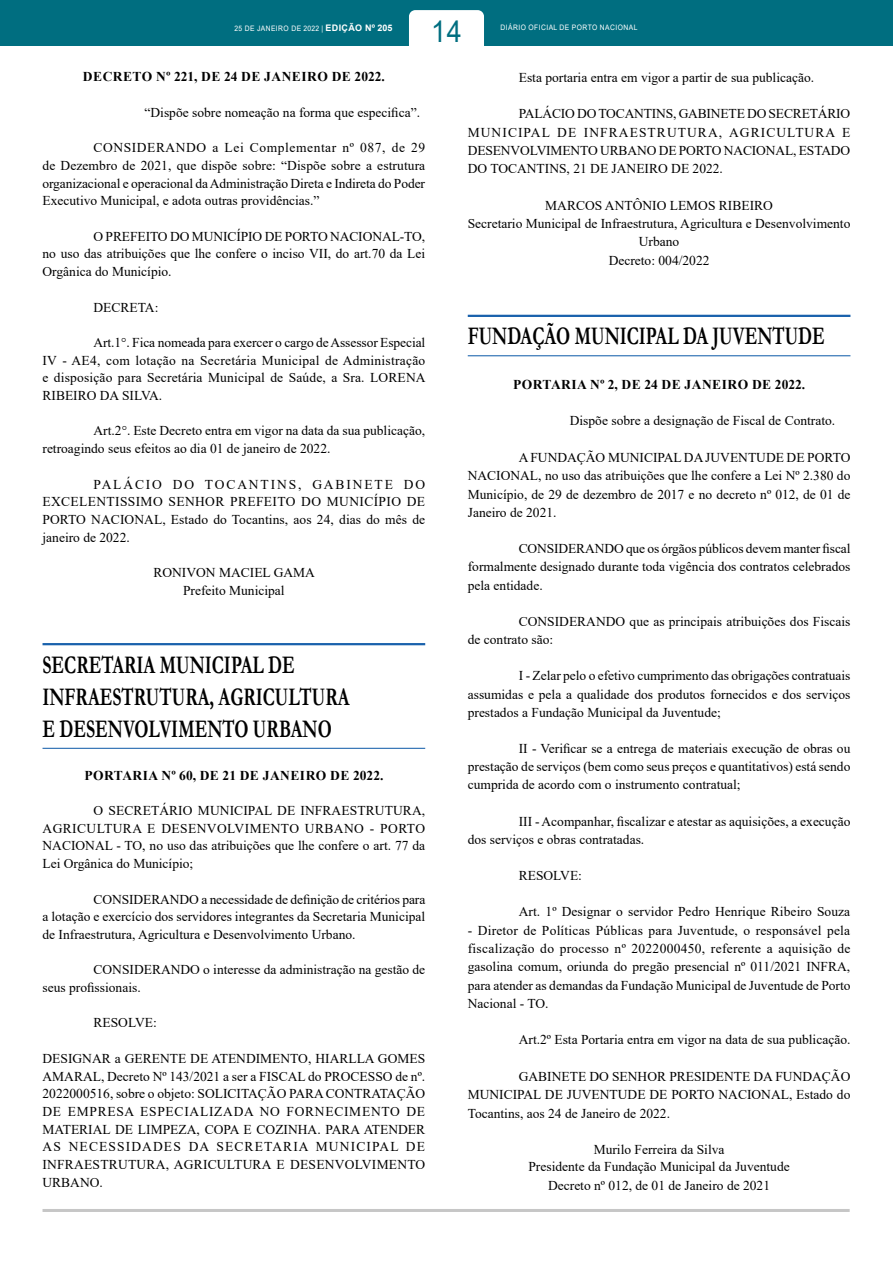
<style>
.page{position:relative;width:893px;height:1263px;background:#fff}
.page>*{position:absolute;margin:0;border:0;box-sizing:border-box;transform-origin:0 0}
.t1{font:30px "Arial";color:#006e80;scale:.9 1}
.t2{font:700 25.5px/32.1px "Garamond";color:#000;scale:.7 1}
.t3{font:13.5px/17.7px "Times New Roman";color:#000;text-align:justify}
.t4{font:700 13.5px "Times New Roman";letter-spacing:.035em;color:#000}
.t5{font:7.5px "Arial";letter-spacing:.065em;color:#fff;scale:.9 1}
.s1{font-weight:700;font-size:9px}
</style>
<div class="page">
<div style="left:0;top:0;width:893px;height:46px;background:#006e80"></div>
<div style="left:409px;top:10px;width:75px;height:57px;background:#fff;border-radius:6px"></div>
<hr style="left:43px;top:1209px;width:807px;height:3px;background:#c6c6c6">
<hr style="left:43px;top:643px;width:382px;height:2px;background:#1961ac">
<hr style="left:43px;top:748px;width:382px;height:1px;background:#1961ac">
<hr style="left:468px;top:315px;width:382px;height:2px;background:#1961ac">
<hr style="left:468px;top:355px;width:382px;height:1px;background:#1961ac">
<h1 class="t1" style="left:431px;top:11px;width:36px">14</h1>
<p class="t5" style="left:235px;top:24px;width:177px">25 DE JANEIRO DE 2022 | <span class="s1">EDIÇÃO Nº 205</span></p>
<p class="t5" style="left:501px;top:23px;width:154px">DIÁRIO OFICIAL DE PORTO NACIONAL</p>
<p class="t4" style="left:83px;top:67px;width:303px">DECRETO Nº 221, DE 24 DE JANEIRO DE 2022.</p>
<p class="t3" style="left:145px;top:103px;width:277px">“Dispõe sobre nomeação na forma que especifica”.</p>
<p class="t3" style="left:43px;top:138px;width:384px;text-indent:51px">CONSIDERANDO a Lei Complementar nº 087, de 29 de Dezembro de 2021, que dispõe sobre: “Dispõe sobre a estrutura organizacional e operacional da Administração Direta e Indireta do Poder Executivo Municipal, e adota outras providências.”</p>
<p class="t3" style="left:43px;top:227px;width:384px;text-indent:51px">O PREFEITO DO MUNICÍPIO DE PORTO NACIONAL-TO, no uso das atribuições que lhe confere o inciso VII, do art.70 da Lei Orgânica do Município.</p>
<p class="t3" style="left:94px;top:298px;width:66px">DECRETA:</p>
<p class="t3" style="left:43px;top:333px;width:385px;text-indent:51px">Art.1°. Fica nomeada para exercer o cargo de Assessor Especial IV - AE4, com lotação na Secretária Municipal de Administração e disposição para Secretária Municipal de Saúde, a Sra. LORENA RIBEIRO DA SILVA.</p>
<p class="t3" style="left:43px;top:422px;width:384px;text-indent:51px">Art.2°. Este Decreto entra em vigor na data da sua publicação, retroagindo seus efeitos ao dia 01 de janeiro de 2022.</p>
<p class="t3" style="left:43px;top:475px;width:384px;text-indent:51px">PALÁCIO DO TOCANTINS, GABINETE DO EXCELENTISSIMO SENHOR PREFEITO DO MUNICÍPIO DE PORTO NACIONAL, Estado do Tocantins, aos 24, dias do mês de janeiro de 2022.</p>
<p class="t3" style="left:153px;top:563px;width:163px;text-align:center">RONIVON MACIEL GAMA<br>Prefeito Municipal</p>
<h2 class="t2" style="left:43px;top:649px;width:440px">SECRETARIA MUNICIPAL DE<br>INFRAESTRUTURA, AGRICULTURA<br>E DESENVOLVIMENTO URBANO</h2>
<p class="t4" style="left:84px;top:765px;width:300px">PORTARIA Nº 60, DE 21 DE JANEIRO DE 2022.</p>
<p class="t3" style="left:43px;top:801px;width:384px;text-indent:51px">O SECRETÁRIO MUNICIPAL DE INFRAESTRUTURA, AGRICULTURA E DESENVOLVIMENTO URBANO - PORTO NACIONAL - TO, no uso das atribuições que lhe confere o art. 77 da Lei Orgânica do Município;</p>
<p class="t3" style="left:43px;top:890px;width:384px;text-indent:51px">CONSIDERANDO a necessidade de definição de critérios para a lotação e exercício dos servidores integrantes da Secretaria Municipal de Infraestrutura, Agricultura e Desenvolvimento Urbano.</p>
<p class="t3" style="left:43px;top:960px;width:384px;text-indent:51px">CONSIDERANDO o interesse da administração na gestão de seus profissionais.</p>
<p class="t3" style="left:94px;top:1014px;width:65px">RESOLVE:</p>
<p class="t3" style="left:43px;top:1049px;width:384px">DESIGNAR a GERENTE DE ATENDIMENTO, HIARLLA GOMES AMARAL, Decreto Nº 143/2021 a ser a FISCAL do PROCESSO de nº.<br>2022000516, sobre o objeto: SOLICITAÇÃO PARA CONTRATAÇÃO DE EMPRESA ESPECIALIZADA NO FORNECIMENTO DE MATERIAL DE LIMPEZA, COPA E COZINHA. PARA ATENDER AS NECESSIDADES DA SECRETARIA MUNICIPAL DE INFRAESTRUTURA, AGRICULTURA E DESENVOLVIMENTO URBANO.</p>
<p class="t3" style="left:519px;top:68px;width:297px">Esta portaria entra em vigor a partir de sua publicação.</p>
<p class="t3" style="left:468px;top:104px;width:384px;line-height:18.3px;text-indent:51px">PALÁCIO DO TOCANTINS, GABINETE DO SECRETÁRIO MUNICIPAL DE INFRAESTRUTURA, AGRICULTURA E DESENVOLVIMENTO URBANO DE PORTO NACIONAL, ESTADO DO TOCANTINS, 21 DE JANEIRO DE 2022.</p>
<p class="t3" style="left:468px;top:196px;width:384px;line-height:18.3px;text-align:center">MARCOS ANTÔNIO LEMOS RIBEIRO<br>Secretario Municipal de Infraestrutura, Agricultura e Desenvolvimento<br>Urbano<br>Decreto: 004/2022</p>
<h2 class="t2" style="left:468px;top:320px;width:512px">FUNDAÇÃO MUNICIPAL DA JUVENTUDE</h2>
<p class="t4" style="left:513px;top:375px;width:294px">PORTARIA Nº 2, DE 24 DE JANEIRO DE 2022.</p>
<p class="t3" style="left:570px;top:412px;width:267px">Dispõe sobre a designação de Fiscal de Contrato.</p>
<p class="t3" style="left:468px;top:448px;width:384px;line-height:18.3px;text-indent:51px">A FUNDAÇÃO MUNICIPAL DA JUVENTUDE DE PORTO NACIONAL, no uso das atribuições que lhe confere a Lei Nº 2.380 do Município, de 29 de dezembro de 2017 e no decreto nº 012, de 01 de Janeiro de 2021.</p>
<p class="t3" style="left:468px;top:539px;width:384px;line-height:18.1px;text-indent:51px">CONSIDERANDO que os órgãos públicos devem manter fiscal formalmente designado durante toda vigência dos contratos celebrados pela entidade.</p>
<p class="t3" style="left:468px;top:612px;width:384px;line-height:18.1px;text-indent:51px">CONSIDERANDO que as principais atribuições dos Fiscais de contrato são:</p>
<p class="t3" style="left:468px;top:666px;width:384px;line-height:18.1px;text-indent:51px">I - Zelar pelo o efetivo cumprimento das obrigações contratuais assumidas e pela a qualidade dos produtos fornecidos e dos serviços prestados a Fundação Municipal da Juventude;</p>
<p class="t3" style="left:468px;top:739px;width:384px;line-height:18.1px;text-indent:51px">II - Verificar se a entrega de materiais execução de obras ou prestação de serviços (bem como seus preços e quantitativos) está sendo cumprida de acordo com o instrumento contratual;</p>
<p class="t3" style="left:468px;top:811px;width:384px;line-height:18.1px;text-indent:51px">III - Acompanhar, fiscalizar e atestar as aquisições, a execução dos serviços e obras contratadas.</p>
<p class="t3" style="left:519px;top:866px;width:65px">RESOLVE:</p>
<p class="t3" style="left:519px;top:902px;width:333px">Art. 1º Designar o servidor Pedro Henrique Ribeiro Souza</p>
<p class="t3" style="left:468px;top:920px;width:384px;line-height:18.3px">- Diretor de Políticas Públicas para Juventude, o responsável pela fiscalização do processo nº 2022000450, referente a aquisição de gasolina comum, oriunda do pregão presencial nº 011/2021 INFRA, para atender as demandas da Fundação Municipal de Juventude de Porto Nacional - TO.</p>
<p class="t3" style="left:519px;top:1031px;width:333px">Art.2º Esta Portaria entra em vigor na data de sua publicação.</p>
<p class="t3" style="left:468px;top:1067px;width:384px;line-height:18.3px;text-indent:51px">GABINETE DO SENHOR PRESIDENTE DA FUNDAÇÃO MUNICIPAL DE JUVENTUDE DE PORTO NACIONAL, Estado do Tocantins, aos 24 de Janeiro de 2022.</p>
<p class="t3" style="left:528px;top:1140px;width:263px;text-align:center">Murilo Ferreira da Silva<br>Presidente da Fundação Municipal da Juventude<br>Decreto nº 012, de 01 de Janeiro de 2021</p>
</div>
